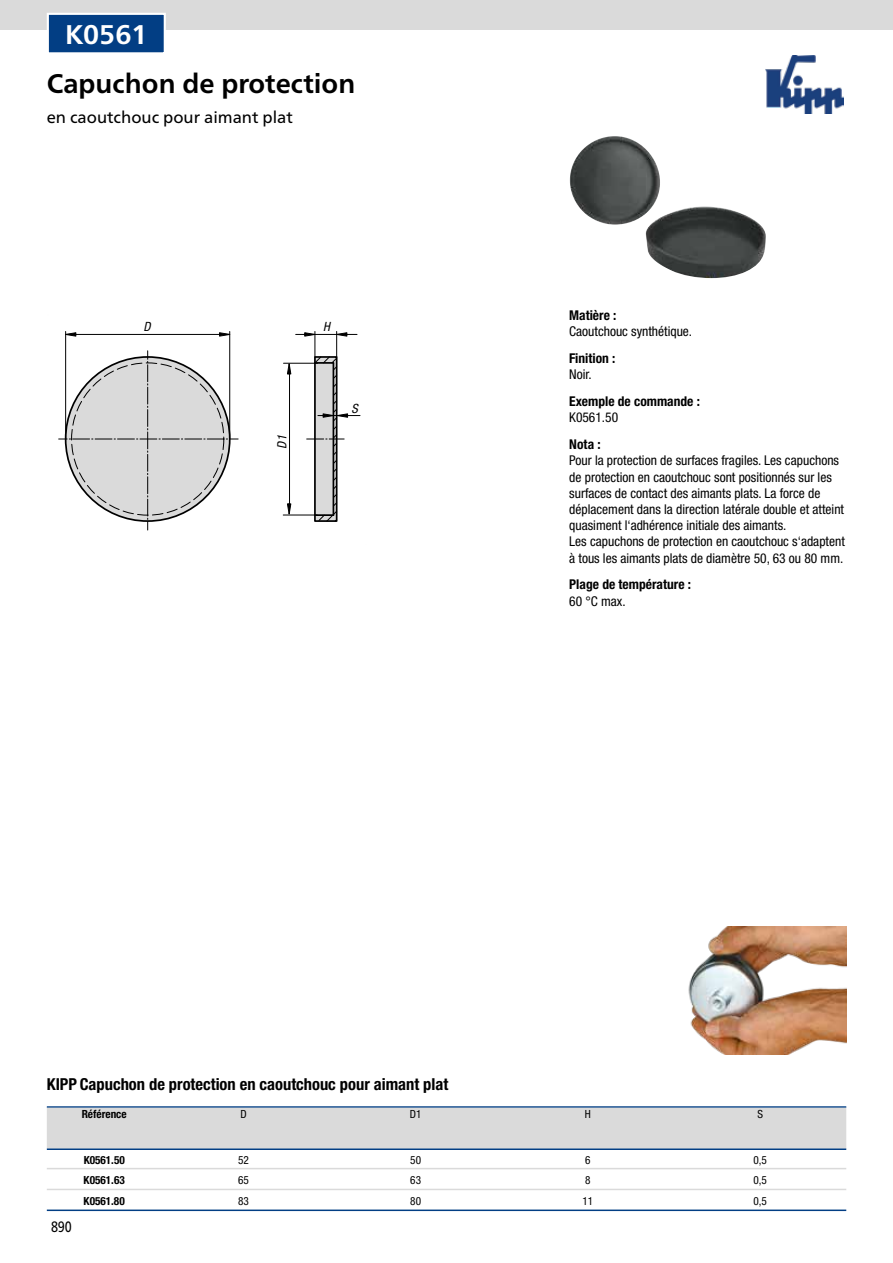
<style>
.page{position:relative;width:893px;height:1263px;background:#fff}
.page>*{position:absolute;margin:0;border:0;box-sizing:border-box;transform-origin:0 0}
.t1{font:700 27px "Frutiger Neue LTW1 G";color:#000}
.t2{font:700 27px "Frutiger Neue LTW1 G";color:#fff}
.t3{font:700 condensed 16.5px "Helvetica Neue LTW1 G";color:#000}
.t4{font:16.5px "Frutiger Neue LTW1 G";color:#000}
.t5{font:15px "Frutiger Neue LTW1 G";color:#000;scale:.81 1}
.t6{font:condensed 13.5px/16.2px "Helvetica Neue LTW1 G";color:#000}
.t7{font:700 condensed 13.5px "Helvetica Neue LTW1 G";color:#000}
.t8{font:italic condensed 12.75px "Helvetica Neue LTW1 G";color:#000}
.t9{font:700 condensed 11.25px "Helvetica Neue LTW1 G";color:#000}
.t10{font:condensed 11.25px "Helvetica Neue LTW1 G";color:#000}
</style>
<div class="page">
<div style="left:0;top:0;width:893px;height:30px;background:#dadada"></div>
<img style="left:765px;top:55px;width:79px;height:58px">
<img style="left:570px;top:136px;width:196px;height:142px">
<img style="left:688px;top:927px;width:158px;height:127px">
<svg style="left:59px;top:351px;width:179px;height:179px"></svg>
<hr style="left:65px;top:331px;width:1px;height:108px;background:#000">
<hr style="left:229px;top:331px;width:1px;height:108px;background:#000">
<hr style="left:66px;top:334px;width:164px;height:1px;background:#000">
<svg style="left:219px;top:332px;width:12px;height:5px"></svg>
<svg style="left:65px;top:332px;width:12px;height:5px"></svg>
<svg style="left:304px;top:331px;width:44px;height:191px"></svg>
<hr style="left:296px;top:334px;width:61px;height:1px;background:#000">
<hr style="left:318px;top:415px;width:42px;height:1px;background:#000">
<hr style="left:283px;top:363px;width:34px;height:1px;background:#000">
<hr style="left:283px;top:515px;width:34px;height:1px;background:#000">
<hr style="left:289px;top:365px;width:1px;height:148px;background:#000">
<svg style="left:286px;top:362px;width:6px;height:13px"></svg>
<svg style="left:286px;top:503px;width:6px;height:13px"></svg>
<div style="left:48px;top:14px;width:117px;height:39px;background:#023e84"></div>
<div style="left:47px;top:13px;width:119px;height:41px;border:2px solid #fff"></div>
<hr style="left:47px;top:1106px;width:799px;height:2px;background:#023e84">
<div style="left:47px;top:1108px;width:799px;height:41px;background:#dadada"></div>
<hr style="left:47px;top:1148px;width:799px;height:2px;background:#023e84">
<hr style="left:47px;top:1168px;width:799px;height:1px;background:#dadada">
<hr style="left:47px;top:1189px;width:799px;height:1px;background:#dadada">
<hr style="left:47px;top:1209px;width:799px;height:2px;background:#023e84">
<h1 class="t2" style="left:65px;top:18px;width:84px">K0561</h1>
<h1 class="t1" style="left:47px;top:67px;width:310px">Capuchon de protection</h1>
<p class="t4" style="left:47px;top:105px;width:248px">en caoutchouc pour aimant plat</p>
<p class="t8" style="left:144px;top:320px;width:9px">D</p>
<p class="t8" style="left:323px;top:320px;width:8px">H</p>
<p class="t8" style="left:275px;top:448px;width:15px;rotate:-90deg">D1</p>
<p class="t8" style="left:351px;top:401px;width:8px">S</p>
<p class="t7" style="left:569px;top:307px;width:49px">Matière :</p>
<p class="t6" style="left:569px;top:323px;width:124px">Caoutchouc synthétique.</p>
<p class="t7" style="left:569px;top:350px;width:48px">Finition :</p>
<p class="t6" style="left:569px;top:366px;width:24px">Noir.</p>
<p class="t7" style="left:569px;top:393px;width:132px">Exemple de commande :</p>
<p class="t6" style="left:569px;top:409px;width:50px">K0561.50</p>
<p class="t7" style="left:569px;top:436px;width:33px">Nota :</p>
<p class="t6" style="left:569px;top:453px;width:277px">Pour la protection de surfaces fragiles. Les capuchons de protection en caoutchouc sont positionnés sur les surfaces de contact des aimants plats. La force de déplacement dans la direction latérale double et atteint quasiment l‘adhérence initiale des aimants.<br>Les capuchons de protection en caoutchouc s‘adaptent à tous les aimants plats de diamètre 50, 63 ou 80 mm.</p>
<p class="t7" style="left:569px;top:576px;width:123px">Plage de température :</p>
<p class="t6" style="left:569px;top:593px;width:58px">60 °C max.</p>
<p class="t3" style="left:47px;top:1074px;width:403px">KIPP Capuchon de protection en caoutchouc pour aimant plat</p>
<p class="t9" style="left:82px;top:1107px;width:47px">Référence</p>
<p class="t10" style="left:240px;top:1107px;width:8px">D</p>
<p class="t10" style="left:410px;top:1107px;width:13px">D1</p>
<p class="t10" style="left:585px;top:1107px;width:8px">H</p>
<p class="t10" style="left:757px;top:1107px;width:7px">S</p>
<p class="t9" style="left:84px;top:1153px;width:43px">K0561.50</p>
<p class="t10" style="left:238px;top:1153px;width:12px">52</p>
<p class="t10" style="left:410px;top:1153px;width:12px">50</p>
<p class="t10" style="left:585px;top:1153px;width:7px">6</p>
<p class="t10" style="left:753px;top:1153px;width:15px">0,5</p>
<p class="t9" style="left:84px;top:1174px;width:43px">K0561.63</p>
<p class="t10" style="left:238px;top:1174px;width:12px">65</p>
<p class="t10" style="left:410px;top:1174px;width:12px">63</p>
<p class="t10" style="left:585px;top:1174px;width:7px">8</p>
<p class="t10" style="left:753px;top:1174px;width:15px">0,5</p>
<p class="t9" style="left:84px;top:1194px;width:43px">K0561.80</p>
<p class="t10" style="left:238px;top:1195px;width:12px">83</p>
<p class="t10" style="left:410px;top:1195px;width:12px">80</p>
<p class="t10" style="left:582px;top:1195px;width:12px">11</p>
<p class="t10" style="left:753px;top:1195px;width:15px">0,5</p>
<p class="t5" style="left:51px;top:1215px;width:27px">890</p>
</div>
